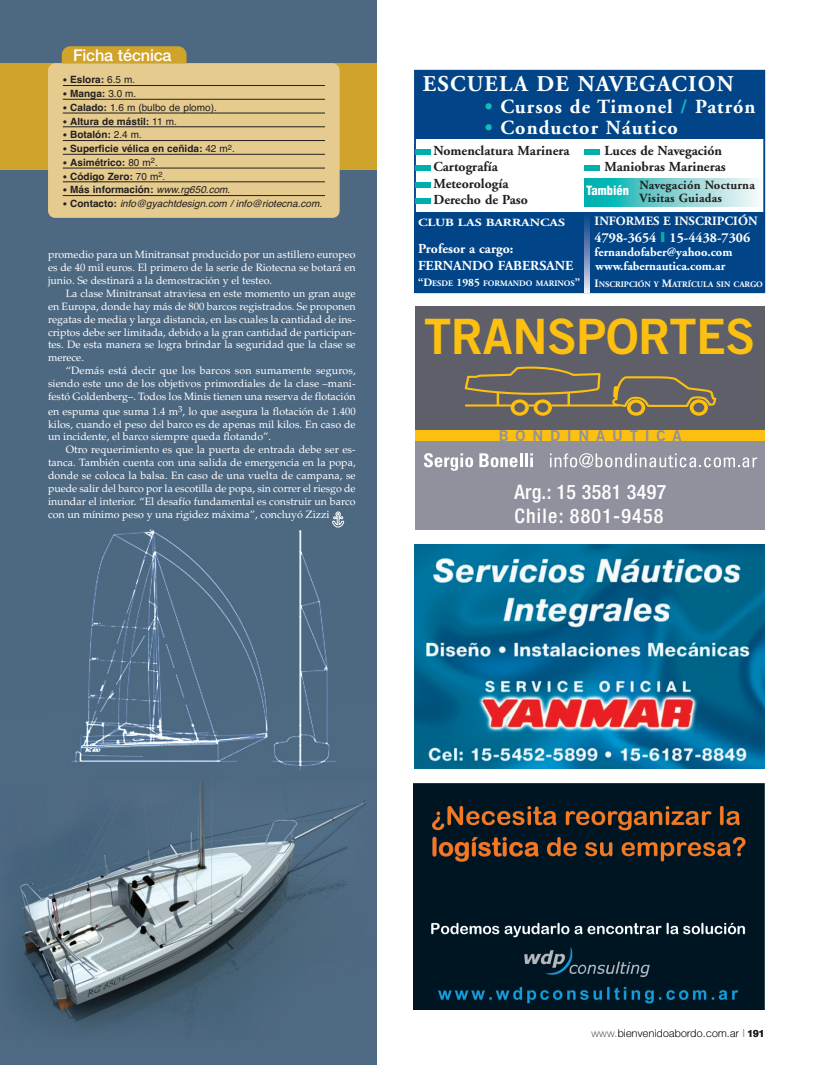
<style>
.page{position:relative;width:817px;height:1065px;background:#fff}
.page>*{position:absolute;margin:0;border:0;box-sizing:border-box;transform-origin:0 0}
.t1{font:48.75px "Trade Gothic Bold Two";letter-spacing:-.01em;color:#fdc011}
.t2{font:700 22.5px "Adobe Garamond";letter-spacing:.05em;color:#fff}
.t3{font:700 20px "Adobe Garamond";letter-spacing:.05em;color:#fff}
.t4{font:500 condensed 20px/24px "Helvetica Neue";letter-spacing:.06em;color:#fff}
.t5{font:500 16.25px "Helvetica Neue";letter-spacing:-.01em;color:#fff}
.t6{font:15px "Trade Gothic Bold Two";letter-spacing:.45em;color:#91919e}
.t7{font:700 13.75px/16.5px "Adobe Garamond";color:#231f20}
.t8{font:700 13.75px/17px "Adobe Garamond";color:#fff}
.t9{font:700 12.62px "Adobe Garamond";color:#fff}
.t10{font:700 12.5px/13.4px "Adobe Garamond";color:#fff}
.t11{font:700 12.5px/13.8px "Adobe Garamond";letter-spacing:.02em;color:#231f20}
.t12{font:900 condensed 12.5px "Helvetica";color:#fff}
.t13{font:700 11px "Adobe Garamond";color:#fff;scale:1.25 1}
.t14{font:100 10.75px "Helvetica Neue";letter-spacing:.03em;color:#231f20}
.t15{font:10.62px/12.9px "Palatino";color:#fff;text-align:justify}
.t16{font:700 10px "Helvetica";color:#231f20}
.t17{font:italic 10px "Helvetica";color:#231f20}
.t18{font:10px "Helvetica";color:#231f20}
.t19{font:700 8.5px "Adobe Garamond";color:#fff}
.s1{font-family:"Helvetica Neue";font-size:8.75px}
.s2{font-weight:400}
.s3{font-family:"Helvetica Neue";font-weight:700;font-size:8.75px}
.s4{font-weight:700}
.s5{font-weight:400;font-style:italic}
.s6{font-family:"Helvetica Neue";font-weight:700;font-style:normal;font-size:8.75px}
.s7{font-weight:700;font-style:normal}
.s8{color:#15bbb9}
.s9{font-size:11.25px}
.s10{font-family:"Helvetica";font-weight:900;color:#00afad}
.s11{font-weight:300;font-size:11.25px;color:#a8a9ad}
.s12{font-weight:700;font-size:10px}
</style>
<div class="page">
<img style="left:0;top:0;width:376px;height:1065px">
<div style="left:0;top:63px;width:376px;height:107px;background:#d0a32a"></div>
<div style="left:48px;top:63px;width:291px;height:155px;background:#e5cb8e;border-radius:7px"></div>
<hr style="left:63px;top:85px;width:262px;height:1px;background:#231f20">
<hr style="left:63px;top:99px;width:262px;height:1px;background:#231f20">
<hr style="left:63px;top:113px;width:262px;height:1px;background:#231f20">
<hr style="left:63px;top:126px;width:262px;height:1px;background:#231f20">
<hr style="left:63px;top:140px;width:262px;height:1px;background:#231f20">
<hr style="left:63px;top:154px;width:262px;height:1px;background:#231f20">
<hr style="left:63px;top:168px;width:262px;height:1px;background:#231f20">
<hr style="left:63px;top:181px;width:262px;height:1px;background:#231f20">
<hr style="left:63px;top:195px;width:262px;height:1px;background:#231f20">
<svg style="left:62px;top:46px;width:124px;height:17px;background:#cca12c"></svg>
<svg style="left:332px;top:511px;width:12px;height:16px"></svg>
<img style="left:414px;top:545px;width:349px;height:223px">
<div style="left:415px;top:306px;width:348px;height:223px;background:#5f5f69"></div>
<div style="left:415px;top:438px;width:348px;height:91px;background:#91919e"></div>
<div style="left:415px;top:430px;width:348px;height:11px;background:#fdc011"></div>
<svg style="left:549px;top:453px;width:207px;height:14px"></svg>
<svg style="left:424px;top:453px;width:49px;height:18px"></svg>
<svg style="left:479px;top:453px;width:38px;height:14px"></svg>
<hr style="left:519px;top:453px;width:3px;height:14px;background:#fff">
<hr style="left:524px;top:453px;width:3px;height:14px;background:#fff">
<svg style="left:530px;top:453px;width:2px;height:14px"></svg>
<svg style="left:464px;top:366px;width:252px;height:50px"></svg>
<div style="left:414px;top:212px;width:350px;height:80px;background:#014588"></div>
<div style="left:414px;top:70px;width:350px;height:69px;background:#014588"></div>
<div style="left:414px;top:70px;width:350px;height:223px;border:2px solid #014588"></div>
<div style="left:415px;top:149px;width:15px;height:6px;background:#00afad"></div>
<div style="left:415px;top:166px;width:15px;height:5px;background:#00afad"></div>
<div style="left:415px;top:182px;width:15px;height:6px;background:#00afad"></div>
<div style="left:415px;top:198px;width:15px;height:6px;background:#00afad"></div>
<div style="left:584px;top:149px;width:15px;height:5px;background:#00afad"></div>
<div style="left:584px;top:165px;width:15px;height:6px;background:#00afad"></div>
<svg style="left:584px;top:178px;width:178px;height:28px;background:#79d1d1"></svg>
<svg style="left:584px;top:217px;width:5px;height:76px"></svg>
<img style="left:413px;top:783px;width:351px;height:226px">
<h3 class="t5" style="left:73px;top:49px;width:100px">Ficha técnica</h3>
<p class="t16" style="left:63px;top:76px;width:74px"><span class="s1">•</span> Eslora: <span class="s2">6.5 m.</span></p>
<p class="t16" style="left:63px;top:90px;width:75px"><span class="s1">•</span> Manga: <span class="s2">3.0 m.</span></p>
<p class="t18" style="left:63px;top:104px;width:155px"><span class="s3">•</span> <span class="s4">Calado:</span> 1.6 m (bulbo de plomo).</p>
<p class="t16" style="left:63px;top:117px;width:115px"><span class="s1">•</span> Altura de mástil: <span class="s2">11 m.</span></p>
<p class="t16" style="left:63px;top:131px;width:81px"><span class="s1">•</span> Botalón: <span class="s2">2.4 m.</span></p>
<p class="t16" style="left:63px;top:145px;width:173px"><span class="s1">•</span> Superficie vélica en ceñida: <span class="s2">42 m</span><sup>2</sup><span class="s2">.</span></p>
<p class="t16" style="left:63px;top:159px;width:96px"><span class="s1">•</span> Asimétrico: <span class="s2">80 m</span><sup>2</sup><span class="s2">.</span></p>
<p class="t16" style="left:63px;top:172px;width:104px"><span class="s1">•</span> Código Zero: <span class="s2">70 m</span><sup>2</sup><span class="s2">.</span></p>
<p class="t16" style="left:63px;top:186px;width:169px"><span class="s1">•</span> Más información: <span class="s5">www.rg650.com</span><span class="s2">.</span></p>
<p class="t17" style="left:63px;top:200px;width:261px"><span class="s6">•</span> <span class="s7">Contacto:</span> info@gyachtdesign.com / info@riotecna.com.</p>
<p class="t15" style="left:48px;top:249px;width:309px">promedio para un Minitransat producido por un astillero europeo es de 40 mil euros. El primero de la serie de Riotecna se botará en junio. Se destinará a la demostración y el testeo.</p>
<p class="t15" style="left:48px;top:288px;width:309px;text-indent:18px">La clase Minitransat atraviesa en este momento un gran auge en Europa, donde hay más de 800 barcos registrados. Se proponen regatas de media y larga distancia, en las cuales la cantidad de ins&shy;criptos debe ser limitada, debido a la gran cantidad de participan&shy;tes. De esta manera se logra brindar la seguridad que la clase se merece.</p>
<p class="t15" style="left:48px;top:365px;width:309px;text-indent:18px">“Demás está decir que los barcos son sumamente seguros, siendo este uno de los objetivos primordiales de la clase –mani&shy;festó Goldenberg–. Todos los Minis tienen una reserva de flotación</p>
<p class="t15" style="left:48px;top:406px;width:309px">en espuma que suma 1.4 m<sup>3</sup>, lo que asegura la flotación de 1.400 kilos, cuando el peso del barco es de apenas mil kilos. En caso de un incidente, el barco siempre queda flotando”.</p>
<p class="t15" style="left:48px;top:444px;width:309px;text-indent:18px">Otro requerimiento es que la puerta de entrada debe ser es&shy;tanca. También cuenta con una salida de emergencia en la popa, donde se coloca la balsa. En caso de una vuelta de campana, se puede salir del barco por la escotilla de popa, sin correr el riesgo de inundar el interior. “El desafío fundamental es construir un barco con un mínimo peso y una rigidez máxima”, concluyó Zizzi</p>
<h2 class="t2" style="left:423px;top:75px;width:312px">ESCUELA DE NAVEGACION</h2>
<h3 class="t3" style="left:484px;top:98px;width:272px"><span class="s8">•</span> Cursos de Timonel <span class="s8">/</span> Patrón</h3>
<h3 class="t3" style="left:484px;top:119px;width:194px"><span class="s8">•</span> Conductor Náutico</h3>
<p class="t7" style="left:433px;top:143px;width:138px">Nomenclatura Marinera<br>Cartografía<br>Meteorología<br>Derecho de Paso</p>
<p class="t7" style="left:604px;top:143px;width:123px">Luces de Navegación<br>Maniobras Marineras</p>
<p class="t11" style="left:639px;top:179px;width:117px">Navegación Nocturna<br>Visitas Guiadas</p>
<p class="t12" style="left:586px;top:185px;width:44px">También</p>
<p class="t13" style="left:418px;top:219px;width:119px">CLUB LAS BARRANCAS</p>
<p class="t8" style="left:418px;top:241px;width:157px">Profesor a cargo:<br>FERNANDO FABERSANE</p>
<p class="t19" style="left:418px;top:279px;width:163px"><span class="s9">“D</span>ESDE <span class="s9">1985</span> FORMANDO MARINOS<span class="s9">”</span></p>
<p class="t9" style="left:594px;top:216px;width:164px">INFORMES E INSCRIPCIÓN</p>
<p class="t8" style="left:594px;top:230px;width:157px">4798-3654 <span class="s10">I</span> 15-4438-7306</p>
<p class="t10" style="left:594px;top:247px;width:139px">fernandofaber@yahoo.com www.fabernautica.com.ar</p>
<p class="t19" style="left:594px;top:281px;width:170px"><span class="s9">I</span>NSCRIPCIÓN Y <span class="s9">M</span>ATRÍCULA SIN CARGO</p>
<h1 class="t1" style="left:424px;top:319px;width:333px">TRANSPORTES</h1>
<h3 class="t6" style="left:498px;top:430px;width:184px">BONDINAUTICA</h3>
<h3 class="t4" style="left:514px;top:480px;width:153px">Arg.: 15 3581 3497<br>Chile: 8801-9458</h3>
<p class="t14" style="left:591px;top:1029px;width:174px">www.bienvenidoabordo.com.ar <span class="s11">I</span> <span class="s12">191</span></p>
</div>
